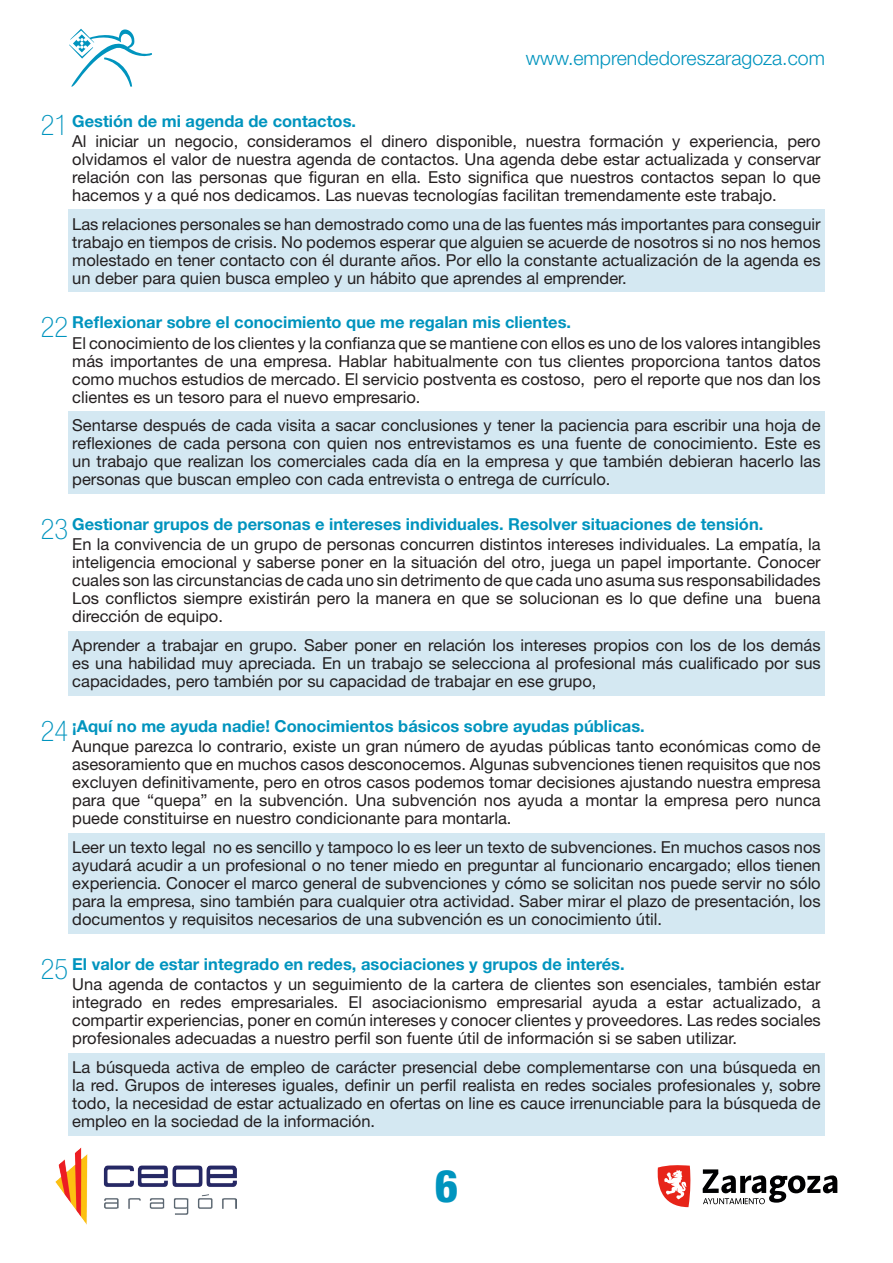
<style>
.page{position:relative;width:893px;height:1263px;background:#fff}
.page>*{position:absolute;margin:0;border:0;box-sizing:border-box;transform-origin:0 0}
.t1{font:800 condensed 45px "Helvetica Neue LT Std";color:#0094be}
.Número_Habilidades{font:100 condensed 28.5px "Helvetica Neue LT Std";color:#0094be}
.t2{font:300 19.5px "Helvetica Neue LT Std";color:#0094be}
.Texto_General{font:16.5px/18px "Helvetica Neue LT Std";color:#231f20;text-align:justify}
.Título_Habilidades{font:700 16.5px "Helvetica Neue LT Std";color:#0094be}
</style>
<div class="page">
<svg style="left:69px;top:29px;width:83px;height:58px"></svg>
<svg style="left:657px;top:1165px;width:34px;height:42px"></svg>
<svg style="left:703px;top:1169px;width:134px;height:35px"></svg>
<img style="left:55px;top:1148px;width:181px;height:77px">
<div style="left:68px;top:209px;width:757px;height:83px;background:#d4e8f2"></div>
<div style="left:68px;top:411px;width:757px;height:83px;background:#d4e8f2"></div>
<div style="left:68px;top:631px;width:757px;height:65px;background:#d4e8f2"></div>
<div style="left:68px;top:833px;width:757px;height:100px;background:#d4e8f2"></div>
<div style="left:68px;top:1052px;width:757px;height:83px;background:#d4e8f2"></div>
<p class="t2" style="left:526px;top:46px;width:301px">www.emprendedoreszaragoza.com</p>
<p class="Número_Habilidades" style="left:41px;top:109px;width:29px">21</p>
<p class="Título_Habilidades" style="left:72px;top:110px;width:285px">Gestión de mi agenda de contactos.</p>
<p class="Texto_General" style="left:72px;top:132px;width:750px">Al iniciar un negocio, consideramos el dinero disponible, nuestra formación y experiencia, pero olvidamos el valor de nuestra agenda de contactos. Una agenda debe estar actualizada y conservar relación con las personas que figuran en ella. Esto significa que nuestros contactos sepan lo que hacemos y a qué nos dedicamos. Las nuevas tecnologías facilitan tremendamente este trabajo.</p>
<p class="Texto_General" style="left:72px;top:214px;width:750px">Las relaciones personales se han demostrado como una de las fuentes más importantes para conseguir trabajo en tiempos de crisis. No podemos esperar que alguien se acuerde de nosotros si no nos hemos molestado en tener contacto con él durante años. Por ello la constante actualización de la agenda es un deber para quien busca empleo y un hábito que aprendes al emprender.</p>
<p class="Título_Habilidades" style="left:72px;top:312px;width:500px">Reflexionar sobre el conocimiento que me regalan mis clientes.</p>
<p class="Texto_General" style="left:72px;top:333px;width:750px">El conocimiento de los clientes y la confianza que se mantiene con ellos es uno de los valores intangibles más importantes de una empresa. Hablar habitualmente con tus clientes proporciona tantos datos como muchos estudios de mercado. El servicio postventa es costoso, pero el reporte que nos dan los clientes es un tesoro para el nuevo empresario.</p>
<p class="Texto_General" style="left:72px;top:416px;width:750px">Sentarse después de cada visita a sacar conclusiones y tener la paciencia para escribir una hoja de reflexiones de cada persona con quien nos entrevistamos es una fuente de conocimiento. Este es un trabajo que realizan los comerciales cada día en la empresa y que también debieran hacerlo las personas que buscan empleo con cada entrevista o entrega de currículo.</p>
<p class="Título_Habilidades" style="left:72px;top:514px;width:693px">Gestionar grupos de personas e intereses individuales. Resolver situaciones de tensión.</p>
<p class="Texto_General" style="left:72px;top:535px;width:750px">En la convivencia de un grupo de personas concurren distintos intereses individuales. La empatía, la inteligencia emocional y saberse poner en la situación del otro, juega un papel importante. Conocer cuales son las circunstancias de cada uno sin detrimento de que cada uno asuma sus responsabilidades Los conflictos siempre existirán pero la manera en que se solucionan es lo que define una buena dirección de equipo.</p>
<p class="Texto_General" style="left:72px;top:636px;width:750px">Aprender a trabajar en grupo. Saber poner en relación los intereses propios con los de los demás es una habilidad muy apreciada. En un trabajo se selecciona al profesional más cualificado por sus capacidades, pero también por su capacidad de trabajar en ese grupo,</p>
<p class="Título_Habilidades" style="left:72px;top:716px;width:574px">¡Aquí no me ayuda nadie! Conocimientos básicos sobre ayudas públicas.</p>
<p class="Texto_General" style="left:72px;top:737px;width:750px">Aunque parezca lo contrario, existe un gran número de ayudas públicas tanto económicas como de asesoramiento que en muchos casos desconocemos. Algunas subvenciones tienen requisitos que nos excluyen definitivamente, pero en otros casos podemos tomar decisiones ajustando nuestra empresa para que “quepa” en la subvención. Una subvención nos ayuda a montar la empresa pero nunca puede constituirse en nuestro condicionante para montarla.</p>
<p class="Texto_General" style="left:72px;top:838px;width:750px">Leer un texto legal no es sencillo y tampoco lo es leer un texto de subvenciones. En muchos casos nos ayudará acudir a un profesional o no tener miedo en preguntar al funcionario encargado; ellos tienen experiencia. Conocer el marco general de subvenciones y cómo se solicitan nos puede servir no sólo para la empresa, sino también para cualquier otra actividad. Saber mirar el plazo de presentación, los documentos y requisitos necesarios de una subvención es un conocimiento útil.</p>
<p class="Título_Habilidades" style="left:72px;top:954px;width:554px">El valor de estar integrado en redes, asociaciones y grupos de interés.</p>
<p class="Texto_General" style="left:72px;top:975px;width:750px">Una agenda de contactos y un seguimiento de la cartera de clientes son esenciales, también estar integrado en redes empresariales. El asociacionismo empresarial ayuda a estar actualizado, a compartir experiencias, poner en común intereses y conocer clientes y proveedores. Las redes sociales profesionales adecuadas a nuestro perfil son fuente útil de información si se saben utilizar.</p>
<p class="Texto_General" style="left:72px;top:1058px;width:750px">La búsqueda activa de empleo de carácter presencial debe complementarse con una búsqueda en la red. Grupos de intereses iguales, definir un perfil realista en redes sociales profesionales y, sobre todo, la necesidad de estar actualizado en ofertas on line es cauce irrenunciable para la búsqueda de empleo en la sociedad de la información.</p>
<p class="Número_Habilidades" style="left:41px;top:311px;width:29px">22</p>
<p class="Número_Habilidades" style="left:41px;top:513px;width:29px">23</p>
<p class="Número_Habilidades" style="left:41px;top:715px;width:29px">24</p>
<p class="Número_Habilidades" style="left:41px;top:952px;width:29px">25</p>
<h1 class="t1" style="left:435px;top:1158px;width:25px">6</h1>
</div>
